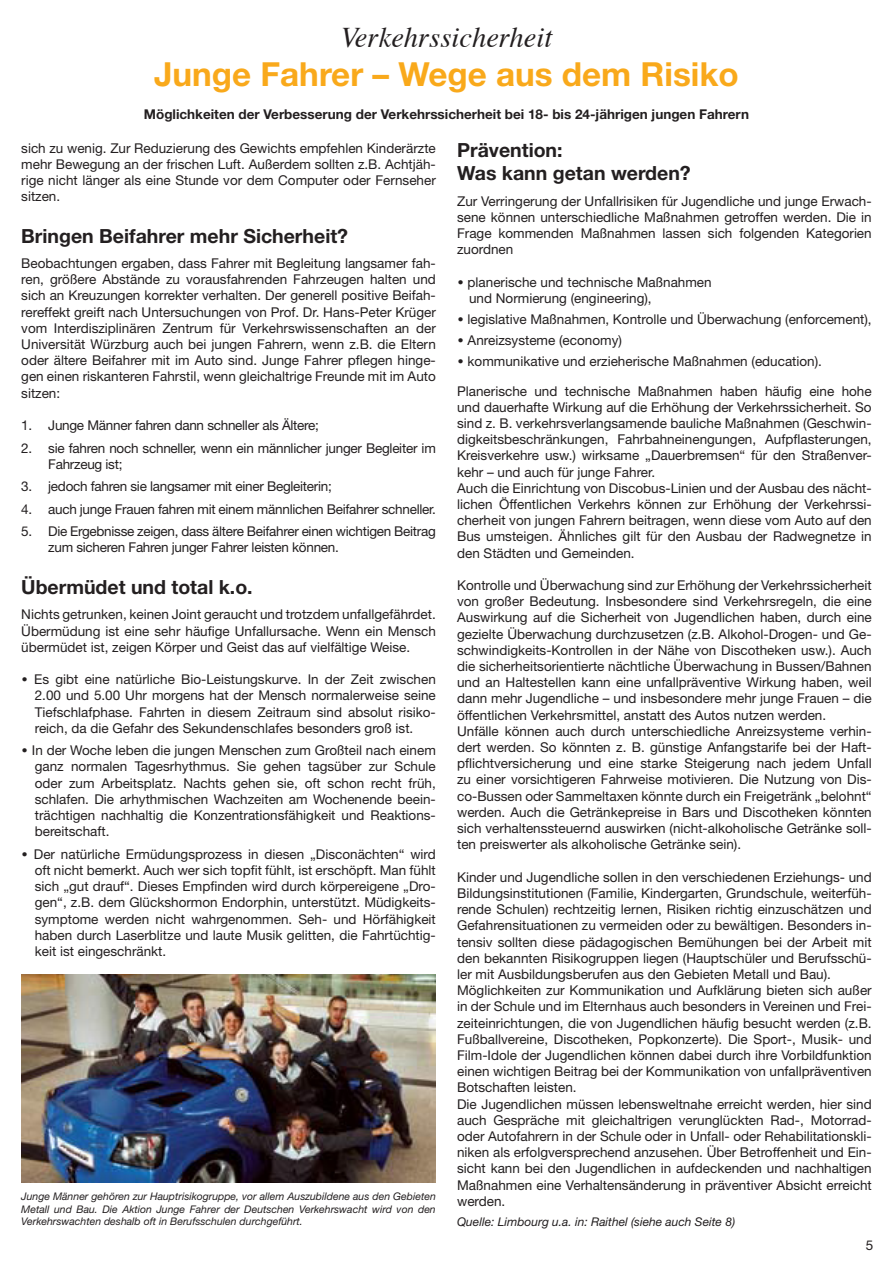
<style>
.page{position:relative;width:893px;height:1263px;background:#fff}
.page>*{position:absolute;margin:0;border:0;box-sizing:border-box;transform-origin:0 0}
.t1{font:700 33.15px "Helvetica Neue";color:#f9a91b}
.t2{font:italic 28.5px "Times";color:#231f20}
.t3{font:700 19.5px/23.4px "Helvetica Neue";color:#231f20}
.t4{font:13.5px/16.2px "Helvetica Neue";color:#231f20;text-align:justify}
.t5{font:13.5px/16.2px "Helvetica Neue";letter-spacing:-.02em;color:#231f20}
.t6{font:700 13.5px "Helvetica Neue";color:#231f20}
.t7{font:italic 12px "Helvetica Neue";color:#231f20}
.t8{font:italic 10.5px/12.6px "Helvetica Neue";color:#231f20;text-align:justify}
.s1{font-family:"Moon Flower";font-weight:700}
</style>
<div class="page">
<img style="left:21px;top:975px;width:415px;height:207px">
<h2 class="t2" style="left:341px;top:13px;width:213px">Verkehrssicherheit</h2>
<h1 class="t1" style="left:154px;top:53px;width:586px">Junge Fahrer – Wege aus dem Risiko</h1>
<p class="t6" style="left:144px;top:106px;width:607px">Möglichkeiten der Verbesserung der Verkehrssicherheit bei 18- bis 24-jährigen jungen Fahrern</p>
<p class="t4" style="left:21px;top:139px;width:416px">sich zu wenig. Zur Reduzierung des Gewichts empfehlen Kinderärzte mehr Bewegung an der frischen Luft. Außerdem sollten z.B. Achtjäh&shy;rige nicht länger als eine Stunde vor dem Computer oder Fernseher sitzen.</p>
<h3 class="t3" style="left:21px;top:224px;width:328px">Bringen Beifahrer mehr Sicherheit?</h3>
<p class="t4" style="left:21px;top:255px;width:416px">Beobachtungen ergaben, dass Fahrer mit Begleitung langsamer fah&shy;ren, größere Abstände zu vorausfahrenden Fahrzeugen halten und sich an Kreuzungen korrekter verhalten. Der generell positive Beifah&shy;rereffekt greift nach Untersuchungen von Prof. Dr. Hans-Peter Krüger vom Interdisziplinären Zentrum für Verkehrswissenschaften an der Universität Würzburg auch bei jungen Fahrern, wenn z.B. die Eltern oder ältere Beifahrer mit im Auto sind. Junge Fahrer pflegen hinge&shy;gen einen riskanteren Fahrstil, wenn gleichaltrige Freunde mit im Auto sitzen:</p>
<p class="t5" style="left:21px;top:417px;width:299px">1. Junge Männer fahren dann schneller als Ältere;</p>
<p class="t5" style="left:48px;top:439px;width:389px;text-indent:-27px">2. sie fahren noch schneller, wenn ein männlicher junger Begleiter im<br>Fahrzeug ist;</p>
<p class="t5" style="left:21px;top:478px;width:312px">3. jedoch fahren sie langsamer mit einer Begleiterin;</p>
<p class="t5" style="left:21px;top:501px;width:416px">4. auch junge Frauen fahren mit einem männlichen Beifahrer schneller.</p>
<p class="t5" style="left:48px;top:523px;width:389px;text-indent:-27px">5. Die Ergebnisse zeigen, dass ältere Beifahrer einen wichtigen Beitrag zum sicheren Fahren junger Fahrer leisten können.</p>
<h3 class="t3" style="left:21px;top:575px;width:233px">Übermüdet und total k.o.</h3>
<p class="t4" style="left:21px;top:606px;width:416px">Nichts getrunken, keinen Joint geraucht und trotzdem unfallgefährdet.<br>Übermüdung ist eine sehr häufige Unfallursache. Wenn ein Mensch übermüdet ist, zeigen Körper und Geist das auf vielfältige Weise.</p>
<p class="t4" style="left:35px;top:671px;width:403px;text-indent:-13px"><span class="s1">•</span> Es gibt eine natürliche Bio-Leistungskurve. In der Zeit zwischen 2.00 und 5.00 Uhr morgens hat der Mensch normalerweise seine Tiefschlafphase. Fahrten in diesem Zeitraum sind absolut risiko&shy;reich, da die Gefahr des Sekundenschlafes besonders groß ist.</p>
<p class="t4" style="left:35px;top:742px;width:403px;text-indent:-13px"><span class="s1">•</span> In der Woche leben die jungen Menschen zum Großteil nach einem ganz normalen Tagesrhythmus. Sie gehen tagsüber zur Schule oder zum Arbeitsplatz. Nachts gehen sie, oft schon recht früh, schlafen. Die arhythmischen Wachzeiten am Wochenende beein&shy;trächtigen nachhaltig die Konzentrationsfähigkeit und Reaktions&shy;bereitschaft.</p>
<p class="t4" style="left:35px;top:846px;width:403px;text-indent:-13px"><span class="s1">•</span> Der natürliche Ermüdungsprozess in diesen „Disconächten“ wird oft nicht bemerkt. Auch wer sich topfit fühlt, ist erschöpft. Man fühlt sich „gut drauf“. Dieses Empfinden wird durch körpereigene „Dro&shy;gen“, z.B. dem Glückshormon Endorphin, unterstützt. Müdigkeits&shy;symptome werden nicht wahrgenommen. Seh- und Hörfähigkeit haben durch Laserblitze und laute Musik gelitten, die Fahrtüchtig&shy;keit ist eingeschränkt.</p>
<p class="t8" style="left:21px;top:1190px;width:416px">Junge Männer gehören zur Hauptrisikogruppe, vor allem Auszubildene aus den Gebieten Metall und Bau. Die Aktion Junge Fahrer der Deutschen Verkehrswacht wird von den Verkehrswachten deshalb oft in Berufsschulen durchgeführt.</p>
<h3 class="t3" style="left:457px;top:138px;width:235px">Prävention:<br>Was kann getan werden?</h3>
<p class="t4" style="left:457px;top:193px;width:416px">Zur Verringerung der Unfallrisiken für Jugendliche und junge Erwach&shy;sene können unterschiedliche Maßnahmen getroffen werden. Die in Frage kommenden Maßnahmen lassen sich folgenden Kategorien zuordnen</p>
<p class="t4" style="left:469px;top:274px;width:244px;text-indent:-12px"><span class="s1">•</span> planerische und technische Maßnahmen und Normierung (engineering),</p>
<p class="t4" style="left:457px;top:311px;width:416px"><span class="s1">•</span> legislative Maßnahmen, Kontrolle und Überwachung (enforcement),</p>
<p class="t4" style="left:457px;top:332px;width:166px"><span class="s1">•</span> Anreizsysteme (economy)</p>
<p class="t4" style="left:457px;top:346px;width:416px;line-height:29.7px"><span class="s1">•</span> kommunikative und erzieherische Maßnahmen (education).<br>Planerische und technische Maßnahmen haben häufig eine hohe</p>
<p class="t4" style="left:457px;top:399px;width:416px;text-align:left">und dauerhafte Wirkung auf die Erhöhung der Verkehrssicherheit. So sind z. B. verkehrsverlangsamende bauliche Maßnahmen (Geschwin&shy;digkeitsbeschränkungen, Fahrbahneinengungen, Aufpflasterungen, Kreisverkehre usw.) wirksame „Dauerbremsen“ für den Straßenver&shy;kehr – und auch für junge Fahrer.<br>Auch die Einrichtung von Discobus-Linien und der Ausbau des nächt&shy;lichen Öffentlichen Verkehrs können zur Erhöhung der Verkehrssi&shy;cherheit von jungen Fahrern beitragen, wenn diese vom Auto auf den Bus umsteigen. Ähnliches gilt für den Ausbau der Radwegnetze in den Städten und Gemeinden.</p>
<p class="t4" style="left:457px;top:577px;width:416px;text-align:left">Kontrolle und Überwachung sind zur Erhöhung der Verkehrssicherheit von großer Bedeutung. Insbesondere sind Verkehrsregeln, die eine Auswirkung auf die Sicherheit von Jugendlichen haben, durch eine gezielte Überwachung durchzusetzen (z.B. Alkohol-Drogen- und Ge&shy;schwindigkeits-Kontrollen in der Nähe von Discotheken usw.). Auch die sicherheitsorientierte nächtliche Überwachung in Bussen/Bahnen und an Haltestellen kann eine unfallpräventive Wirkung haben, weil dann mehr Jugendliche – und insbesondere mehr junge Frauen – die öffentlichen Verkehrsmittel, anstatt des Autos nutzen werden.<br>Unfälle können auch durch unterschiedliche Anreizsysteme verhin&shy;dert werden. So könnten z. B. günstige Anfangstarife bei der Haft&shy;pflichtversicherung und eine starke Steigerung nach jedem Unfall zu einer vorsichtigeren Fahrweise motivieren. Die Nutzung von Dis&shy;co-Bussen oder Sammeltaxen könnte durch ein Freigetränk „belohnt“ werden. Auch die Getränkepreise in Bars und Discotheken könnten sich verhaltenssteuernd auswirken (nicht-alkoholische Getränke soll&shy;ten preiswerter als alkoholische Getränke sein).</p>
<p class="t4" style="left:457px;top:868px;width:416px;text-align:left">Kinder und Jugendliche sollen in den verschiedenen Erziehungs- und Bildungsinstitutionen (Familie, Kindergarten, Grundschule, weiterfüh&shy;rende Schulen) rechtzeitig lernen, Risiken richtig einzuschätzen und Gefahrensituationen zu vermeiden oder zu bewältigen. Besonders in&shy;tensiv sollten diese pädagogischen Bemühungen bei der Arbeit mit den bekannten Risikogruppen liegen (Hauptschüler und Berufsschü&shy;ler mit Ausbildungsberufen aus den Gebieten Metall und Bau).<br>Möglichkeiten zur Kommunikation und Aufklärung bieten sich außer in der Schule und im Elternhaus auch besonders in Vereinen und Frei&shy;zeiteinrichtungen, die von Jugendlichen häufig besucht werden (z.B.<br>Fußballvereine, Discotheken, Popkonzerte). Die Sport-, Musik- und Film-Idole der Jugendlichen können dabei durch ihre Vorbildfunktion einen wichtigen Beitrag bei der Kommunikation von unfallpräventiven Botschaften leisten.<br>Die Jugendlichen müssen lebensweltnahe erreicht werden, hier sind auch Gespräche mit gleichaltrigen verunglückten Rad-, Motorrad&shy;oder Autofahrern in der Schule oder in Unfall- oder Rehabilitationskli&shy;niken als erfolgversprechend anzusehen. Über Betroffenheit und Ein&shy;sicht kann bei den Jugendlichen in aufdeckenden und nachhaltigen Maßnahmen eine Verhaltensänderung in präventiver Absicht erreicht werden.</p>
<p class="t7" style="left:457px;top:1214px;width:280px">Quelle: Limbourg u.a. in: Raithel (siehe auch Seite 8)</p>
<p class="t4" style="left:866px;top:1237px;width:9px">5</p>
</div>
